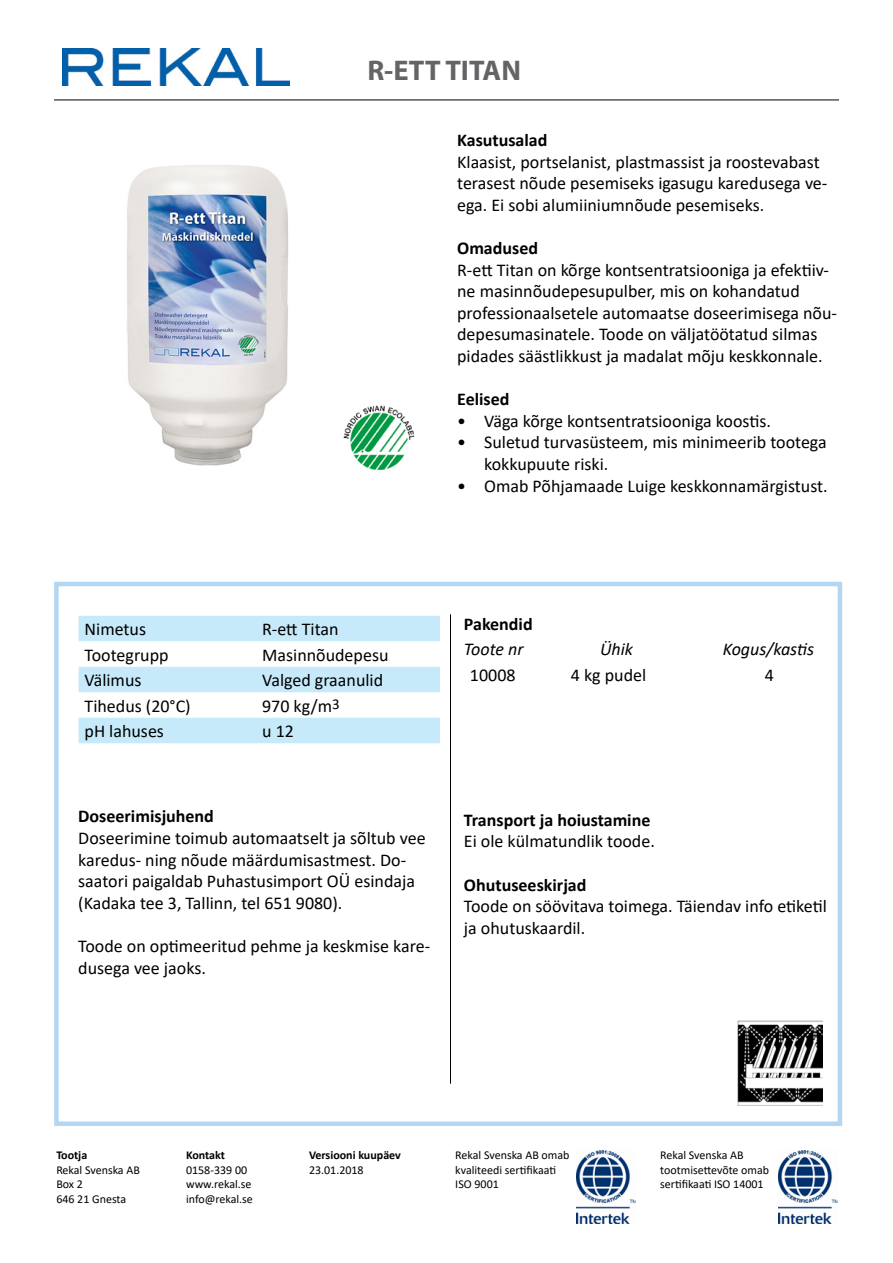
<style>
.page{position:relative;width:893px;height:1263px;background:#fff}
.page>*{position:absolute;margin:0;border:0;box-sizing:border-box;transform-origin:0 0}
.t1{font:700 28.5px "Myriad Pro";color:#636466}
.t2{font:18px/21.6px "Calibri";color:#000}
.t3{font:700 18px "Calibri";color:#000}
.t4{font:italic 18px "Calibri";color:#000}
.t5{font:12px/14.4px "Calibri";color:#000}
.t6{font:700 12px "Calibri";color:#000}
</style>
<div class="page">
<img style="left:63px;top:49px;width:226px;height:36px">
<img style="left:577px;top:1150px;width:58px;height:74px">
<img style="left:779px;top:1150px;width:58px;height:74px">
<hr style="left:54px;top:100px;width:785px;height:1px;background:#000">
<img style="left:127px;top:165px;width:162px;height:301px">
<div style="left:54px;top:582px;width:788px;height:544px;border:4px solid #b3d7f2"></div>
<svg style="left:79px;top:616px;width:361px;height:127px;fill:#c7eafb"></svg>
<hr style="left:450px;top:614px;width:1px;height:470px;background:#000">
<img style="left:343px;top:405px;width:72px;height:64px">
<img style="left:738px;top:1020px;width:85px;height:85px">
<h1 class="t1" style="left:367px;top:52px;width:155px">R-ETT TITAN</h1>
<p class="t3" style="left:457px;top:127px;width:92px">Kasutusalad</p>
<p class="t2" style="left:457px;top:150px;width:372px">Klaasist, portselanist, plastmassist ja roostevabast terasest nõude pesemiseks igasugu karedusega ve&shy;ega. Ei sobi alumiiniumnõude pesemiseks.</p>
<p class="t3" style="left:457px;top:235px;width:82px">Omadused</p>
<p class="t2" style="left:457px;top:258px;width:381px">R-ett Titan on kõrge kontsentratsiooniga ja efektiiv&shy;ne masinnõudepesupulber, mis on kohandatud professionaalsetele automaatse doseerimisega nõu&shy;depesumasinatele. Toode on väljatöötatud silmas pidades säästlikkust ja madalat mõju keskkonnale.</p>
<p class="t3" style="left:457px;top:386px;width:54px">Eelised</p>
<p class="t2" style="left:457px;top:409px;width:315px">• Väga kõrge kontsentratsiooniga koostis.</p>
<p class="t2" style="left:484px;top:431px;width:344px;text-indent:-27px">• Suletud turvasüsteem, mis minimeerib tootega kokkupuute riski.</p>
<p class="t2" style="left:457px;top:474px;width:372px">• Omab Põhjamaade Luige keskkonnamärgistust.</p>
<p class="t2" style="left:85px;top:618px;width:63px">Nimetus</p>
<p class="t2" style="left:262px;top:618px;width:78px">R-ett Titan</p>
<p class="t2" style="left:85px;top:643px;width:86px">Tootegrupp</p>
<p class="t2" style="left:262px;top:643px;width:128px">Masinnõudepesu</p>
<p class="t2" style="left:85px;top:669px;width:58px">Välimus</p>
<p class="t2" style="left:262px;top:669px;width:122px">Valged graanulid</p>
<p class="t2" style="left:85px;top:694px;width:108px">Tihedus (20°C)</p>
<p class="t2" style="left:262px;top:694px;width:79px">970 kg/m<sup>3</sup></p>
<p class="t2" style="left:85px;top:720px;width:81px">pH lahuses</p>
<p class="t2" style="left:262px;top:720px;width:33px">u 12</p>
<p class="t3" style="left:78px;top:804px;width:137px">Doseerimisjuhend</p>
<p class="t2" style="left:78px;top:827px;width:349px">Doseerimine toimub automaatselt ja sõltub vee karedus- ning nõude määrdumisastmest. Do&shy;saatori paigaldab Puhastusimport OÜ esindaja (Kadaka tee 3, Tallinn, tel 651 9080).</p>
<p class="t2" style="left:78px;top:935px;width:353px">Toode on optimeeritud pehme ja keskmise kare&shy;dusega vee jaoks.</p>
<p class="t3" style="left:464px;top:611px;width:70px">Pakendid</p>
<p class="t4" style="left:464px;top:636px;width:61px">Toote nr</p>
<p class="t4" style="left:600px;top:636px;width:35px">Ühik</p>
<p class="t4" style="left:723px;top:636px;width:93px">Kogus/kastis</p>
<p class="t2" style="left:470px;top:663px;width:47px">10008</p>
<p class="t2" style="left:571px;top:663px;width:77px">4 kg pudel</p>
<p class="t2" style="left:765px;top:663px;width:11px">4</p>
<p class="t3" style="left:464px;top:807px;width:188px">Transport ja hoiustamine</p>
<p class="t2" style="left:464px;top:830px;width:192px">Ei ole külmatundlik toode.</p>
<p class="t3" style="left:464px;top:872px;width:124px">Ohutuseeskirjad</p>
<p class="t2" style="left:464px;top:895px;width:364px">Toode on söövitava toimega. Täiendav info etiketil ja ohutuskaardil.</p>
<p class="t6" style="left:56px;top:1147px;width:32px">Tootja</p>
<p class="t5" style="left:56px;top:1162px;width:85px">Rekal Svenska AB<br>Box 2<br>646 21 Gnesta</p>
<p class="t6" style="left:186px;top:1147px;width:40px">Kontakt</p>
<p class="t5" style="left:186px;top:1162px;width:68px">0158-339 00 www.rekal.se info@rekal.se</p>
<p class="t6" style="left:309px;top:1147px;width:93px">Versiooni kuupäev</p>
<p class="t5" style="left:309px;top:1162px;width:56px">23.01.2018</p>
<p class="t5" style="left:455px;top:1148px;width:116px">Rekal Svenska AB omab kvaliteedi sertifikaati<br>ISO 9001</p>
<p class="t5" style="left:660px;top:1148px;width:111px">Rekal Svenska AB tootmisettevõte omab sertifikaati ISO 14001</p>
</div>
